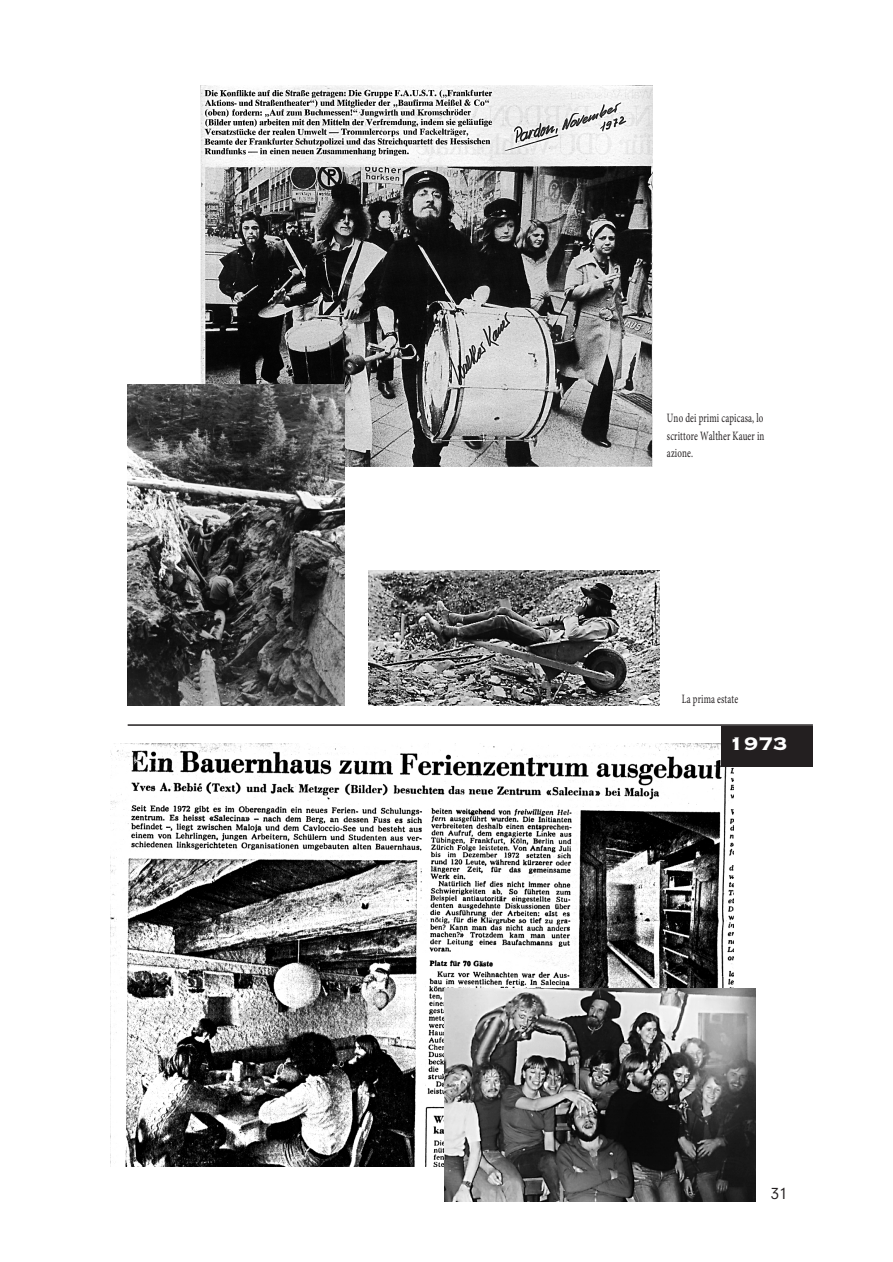
<style>
.page{position:relative;width:893px;height:1262px;background:#fff}
.page>*{position:absolute;margin:0;border:0;box-sizing:border-box;transform-origin:0 0}
.t1{font:24px "Copperplate Thirty Three BC";color:#fff}
.t2{font:15px "Neuzeit S";color:#231f20}
.t3{font:12.75px/17.4px "Minion Pro";letter-spacing:.015em;color:#231f20;text-align:justify;scale:.7 1}
</style>
<div class="page">
<img style="left:111px;top:743px;width:622px;height:423px">
<img style="left:201px;top:85px;width:451px;height:381px">
<div style="left:721px;top:726px;width:91px;height:40px;background:#231f20"></div>
<hr style="left:128px;top:724px;width:684px;height:2px;background:#231f20">
<img style="left:128px;top:384px;width:217px;height:321px">
<img style="left:368px;top:570px;width:291px;height:135px">
<img style="left:444px;top:988px;width:311px;height:214px">
<p class="t3" style="left:666px;top:410px;width:141px">Uno dei primi capicasa, lo scrittore Walther Kauer in azione.</p>
<p class="t3" style="left:681px;top:690px;width:82px">La prima estate</p>
<h1 class="t1" style="left:728px;top:728px;width:60px">1973</h1>
<p class="t2" style="left:770px;top:1187px;width:18px">31</p>
</div>
